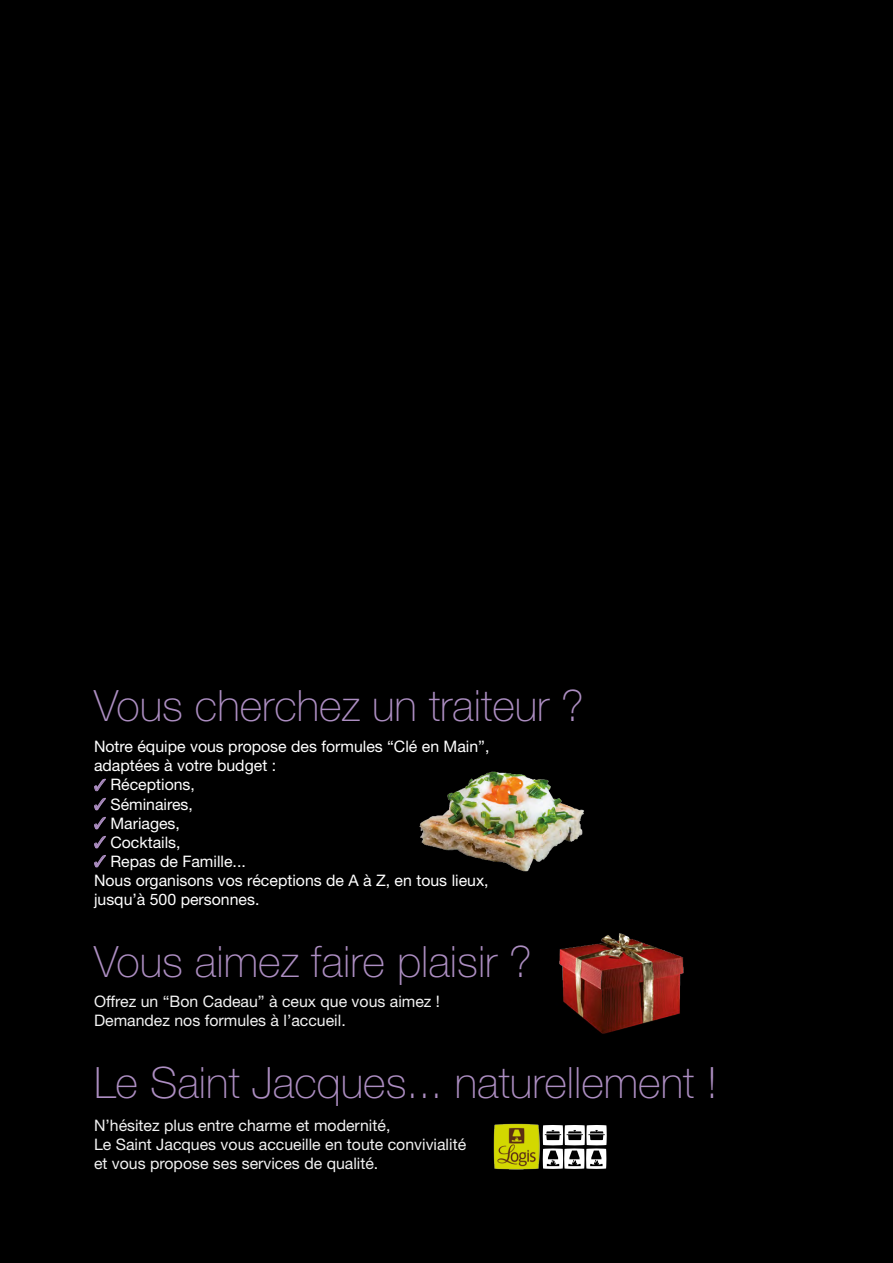
<style>
.page{position:relative;width:893px;height:1263px;background:#000}
.page>*{position:absolute;margin:0;border:0;box-sizing:border-box;transform-origin:0 0}
.t1{font:100 43.2px "Helvetica Neue";color:#ad8ec2}
.t2{font:15.9px/19px "Helvetica Neue";color:#fff}
.t3{font:15.9px/19px "Helvetica Neue";color:#f2f2f2}
.s1{color:#ad8ec2}
</style>
<div class="page">
<img style="left:559px;top:933px;width:125px;height:101px">
<svg style="left:94px;top:778px;width:12px;height:14px"></svg>
<svg style="left:94px;top:798px;width:12px;height:13px"></svg>
<svg style="left:94px;top:817px;width:12px;height:13px"></svg>
<svg style="left:94px;top:836px;width:12px;height:13px"></svg>
<svg style="left:94px;top:855px;width:12px;height:13px"></svg>
<img style="left:419px;top:771px;width:165px;height:101px">
<img style="left:494px;top:1124px;width:46px;height:46px">
<svg style="left:543px;top:1125px;width:64px;height:44px"></svg>
<h1 class="t1" style="left:94px;top:681px;width:491px">Vous cherchez un traiteur ?</h1>
<p class="t2" style="left:94px;top:737px;width:397px">Notre équipe vous propose des formules “Clé en Main”, adaptées à votre budget :</p>
<p class="t2" style="left:94px;top:775px;width:102px"><span class="s1">✓</span> Réceptions,</p>
<p class="t2" style="left:94px;top:794px;width:100px"><span class="s1">✓</span> Séminaires,</p>
<p class="t2" style="left:94px;top:813px;width:87px"><span class="s1">✓</span> Mariages,</p>
<p class="t2" style="left:94px;top:832px;width:88px"><span class="s1">✓</span> Cocktails,</p>
<p class="t2" style="left:94px;top:851px;width:396px"><span class="s1">✓</span> Repas de Famille...<br>Nous organisons vos réceptions de A à Z, en tous lieux, jusqu’à 500 personnes.</p>
<h1 class="t1" style="left:94px;top:937px;width:439px">Vous aimez faire plaisir ?</h1>
<p class="t3" style="left:94px;top:992px;width:348px">Offrez un “Bon Cadeau” à ceux que vous aimez !<br>Demandez nos formules à l’accueil.</p>
<h1 class="t1" style="left:94px;top:1057px;width:625px">Le Saint Jacques... naturellement !</h1>
<p class="t3" style="left:94px;top:1115px;width:374px">N’hésitez plus entre charme et modernité,<br>Le Saint Jacques vous accueille en toute convivialité et vous propose ses services de qualité.</p>
</div>
